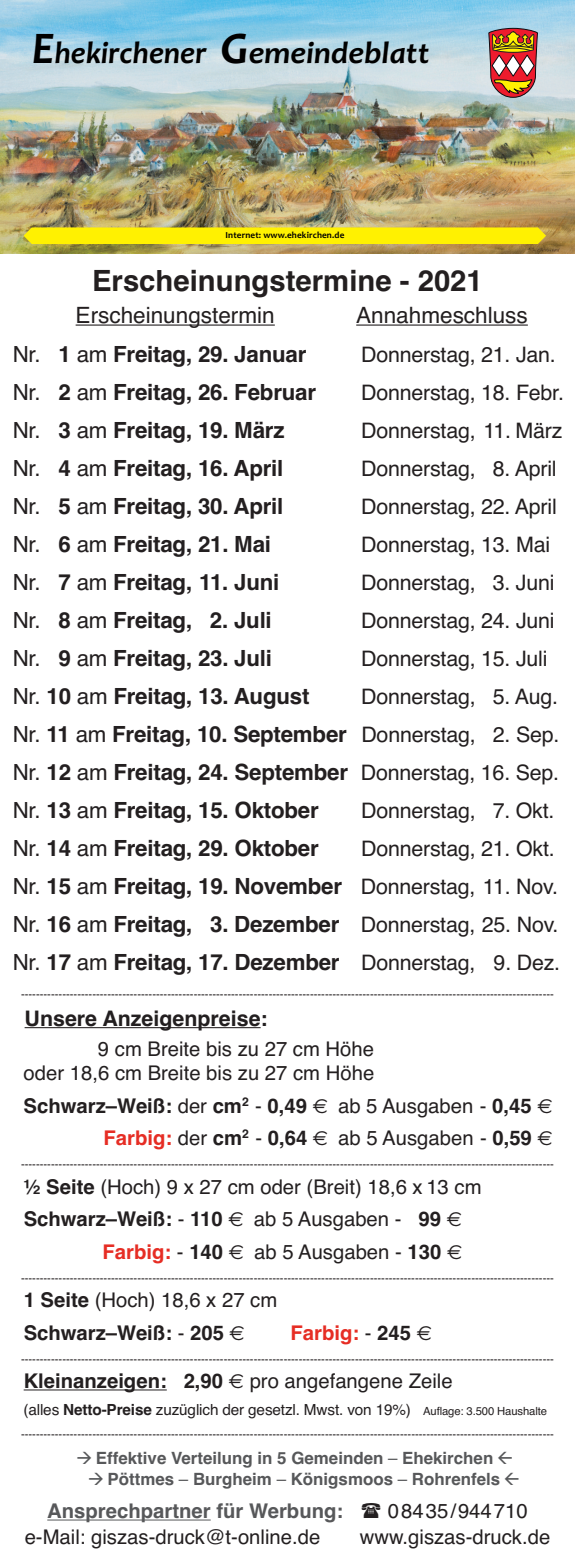
<style>
.page{position:relative;width:575px;height:1563px;background:#fff}
.page>*{position:absolute;margin:0;border:0;box-sizing:border-box;transform-origin:0 0}
.t1{font:italic 700 31.05px "Candara";color:#000}
.t2{font:700 29.25px "Helvetica";color:#231f20}
.t3{font:22.5px "Helvetica";color:#231f20}
.t4{font:700 22.28px/38px "Helvetica";letter-spacing:-.01em;color:#231f20;text-align:justify}
.t5{font:21.38px "Helvetica";letter-spacing:-.01em;color:#231f20}
.t6{font:700 21.38px "Helvetica";color:#231f20}
.t7{font:20.25px/24.3px "Helvetica";color:#231f20;text-align:right}
.t8{font:700 20.25px/32.4px "Helvetica";color:#231f20;text-align:right}
.t9{font:700 20.25px "Helvetica";color:#57585a}
.t10{font:700 20.25px "Helvetica";color:#e62d24}
.t11{font:700 16.88px "Helvetica";color:#57585a}
.t12{font:15.3px "Helvetica";letter-spacing:-.01em;color:#231f20}
.t13{font:11.25px "Helvetica";color:#231f20}
.t14{font:700 9.22px "Candara";letter-spacing:.015em;color:#000}
.s1{font-size:45.68px}
.s2{font-weight:400}
.s3{font-weight:400;font-size:21.38px}
.s4{font-family:"Euro Sans";font-weight:400}
.s5{color:#e62d24}
.s6{font-weight:700}
.s7{font-weight:700;color:#e62d24}
.s8{font-family:"Euro Sans"}
.s9{font-weight:400;color:#231f20}
.s10{color:#231f20}
.s11{font-family:"Euro Sans";font-weight:400;color:#231f20}
.s12{font-size:11.25px}
</style>
<div class="page">
<img style="left:0;top:0;width:574px;height:254px">
<svg style="left:487px;top:28px;width:50px;height:70px"></svg>
<svg style="left:24px;top:227px;width:521px;height:17px"></svg>
<hr style="left:76px;top:324px;width:198px;height:2px;background:#231f20">
<hr style="left:356px;top:324px;width:171px;height:2px;background:#231f20">
<hr style="left:25px;top:1027px;width:235px;height:1px;background:#231f20">
<hr style="left:24px;top:1389px;width:143px;height:1px;background:#231f20">
<hr style="left:47px;top:1519px;width:163px;height:1px;background:#57585a">
<h1 class="t1" style="left:32px;top:34px;width:399px"><span class="s1">E</span>hekirchener <span class="s1">G</span>emeindeblatt</h1>
<p class="t14" style="left:225px;top:230px;width:120px">Internet: www.ehekirchen.de</p>
<h2 class="t2" style="left:92px;top:263px;width:392px">Erscheinungstermine - 2021</h2>
<h3 class="t3" style="left:76px;top:302px;width:200px">Erscheinungstermin</h3>
<h3 class="t3" style="left:356px;top:302px;width:173px">Annahmeschluss</h3>
<h3 class="t4" style="left:13px;top:335px;width:295px"><span class="s2">Nr.</span> 1 <span class="s2">am</span> Freitag, 29. Januar</h3>
<h3 class="t5" style="left:361px;top:342px;width:196px">Donnerstag, 21. Jan.</h3>
<h3 class="t4" style="left:13px;top:373px;width:304px"><span class="s2">Nr.</span> 2 <span class="s2">am</span> Freitag, 26. Februar</h3>
<h3 class="t5" style="left:361px;top:380px;width:204px">Donnerstag, 18. Febr.</h3>
<h3 class="t4" style="left:13px;top:411px;width:273px"><span class="s2">Nr.</span> 3 <span class="s2">am</span> Freitag, 19. März</h3>
<h3 class="t5" style="left:361px;top:418px;width:202px">Donnerstag, 11. März</h3>
<h3 class="t4" style="left:13px;top:449px;width:272px"><span class="s2">Nr.</span> 4 <span class="s2">am</span> Freitag, 16. April</h3>
<h3 class="t5" style="left:361px;top:456px;width:197px">Donnerstag, 8. April</h3>
<h3 class="t4" style="left:13px;top:487px;width:272px"><span class="s2">Nr.</span> 5 <span class="s2">am</span> Freitag, 30. April</h3>
<h3 class="t5" style="left:361px;top:494px;width:197px">Donnerstag, 22. April</h3>
<h3 class="t4" style="left:13px;top:525px;width:259px"><span class="s2">Nr.</span> 6 <span class="s2">am</span> Freitag, 21. Mai</h3>
<h3 class="t5" style="left:361px;top:532px;width:190px">Donnerstag, 13. Mai</h3>
<h3 class="t4" style="left:13px;top:563px;width:268px"><span class="s2">Nr.</span> 7 <span class="s2">am</span> Freitag, 11. Juni</h3>
<h3 class="t5" style="left:361px;top:570px;width:194px">Donnerstag, 3. Juni</h3>
<h3 class="t4" style="left:13px;top:601px;width:260px"><span class="s2">Nr.</span> 8 <span class="s2">am</span> Freitag, 2. Juli</h3>
<h3 class="t5" style="left:361px;top:608px;width:195px">Donnerstag, 24. Juni</h3>
<h3 class="t4" style="left:13px;top:639px;width:260px"><span class="s2">Nr.</span> 9 <span class="s2">am</span> Freitag, 23. Juli</h3>
<h3 class="t5" style="left:361px;top:646px;width:188px">Donnerstag, 15. Juli</h3>
<h3 class="t4" style="left:13px;top:677px;width:298px"><span class="s2">Nr.</span> 10 <span class="s2">am</span> Freitag, 13. August</h3>
<h3 class="t5" style="left:361px;top:684px;width:198px">Donnerstag, 5. Aug.</h3>
<h3 class="t4" style="left:13px;top:715px;width:547px"><span class="s2">Nr.</span> 11 <span class="s2">am</span> Freitag, 10. September <span class="s3">Donnerstag, 2. Sep.<br></span><span class="s2">Nr.</span> 12 <span class="s2">am</span> Freitag, 24. September <span class="s3">Donnerstag, 16. Sep.<br></span><span class="s2">Nr.</span> 13 <span class="s2">am</span> Freitag, 15. Oktober</h3>
<h3 class="t5" style="left:361px;top:798px;width:194px">Donnerstag, 7. Okt.</h3>
<h3 class="t4" style="left:13px;top:829px;width:307px"><span class="s2">Nr.</span> 14 <span class="s2">am</span> Freitag, 29. Oktober</h3>
<h3 class="t5" style="left:361px;top:836px;width:195px">Donnerstag, 21. Okt.</h3>
<h3 class="t4" style="left:13px;top:867px;width:548px"><span class="s2">Nr.</span> 15 <span class="s2">am</span> Freitag, 19. November <span class="s3">Donnerstag, 11. Nov.<br></span><span class="s2">Nr.</span> 16 <span class="s2">am</span> Freitag, 3. Dezember <span class="s3">Donnerstag, 25. Nov.<br></span><span class="s2">Nr.</span> 17 <span class="s2">am</span> Freitag, 17. Dezember <span class="s3">Donnerstag, 9. Dez.</span></h3>
<p class="t13" style="left:21px;top:987px;width:533px">----------------------------------------------------------------------------------------------------------------------------------------------</p>
<h3 class="t6" style="left:25px;top:1006px;width:244px">Unsere Anzeigenpreise:</h3>
<h3 class="t7" style="left:24px;top:1037px;width:352px">9 cm Breite bis zu 27 cm Höhe<br>oder 18,6 cm Breite bis zu 27 cm Höhe</h3>
<h3 class="t8" style="left:24px;top:1089px;width:530px">Schwarz–Weiß: <span class="s2">der</span> cm<sup>2</sup> <span class="s2">-</span> 0,49 <span class="s4">€</span> <span class="s2">ab 5 Ausgaben -</span> 0,45 <span class="s4">€<br></span><span class="s5">Farbig:</span> <span class="s2">der</span> cm<sup>2</sup> <span class="s2">-</span> 0,64 <span class="s4">€</span> <span class="s2">ab 5 Ausgaben -</span> 0,59 <span class="s4">€</span></h3>
<p class="t13" style="left:21px;top:1157px;width:533px">----------------------------------------------------------------------------------------------------------------------------------------------</p>
<h3 class="t7" style="left:24px;top:1174px;width:459px"><span class="s6">½ Seite</span> (Hoch) 9 x 27 cm oder (Breit) 18,6 x 13 cm</h3>
<h3 class="t8" style="left:24px;top:1203px;width:439px">Schwarz–Weiß: <span class="s2">-</span> 110 <span class="s4">€</span> <span class="s2">ab 5 Ausgaben -</span> 99 <span class="s4">€</span></h3>
<h3 class="t7" style="left:102px;top:1239px;width:361px"><span class="s7">Farbig:</span> - <span class="s6">140</span> <span class="s8">€</span> ab 5 Ausgaben - <span class="s6">130</span> <span class="s8">€</span></h3>
<p class="t13" style="left:21px;top:1271px;width:533px">----------------------------------------------------------------------------------------------------------------------------------------------</p>
<h3 class="t8" style="left:24px;top:1284px;width:255px;text-align:left">1 Seite <span class="s2">(Hoch) 18,6 x 27 cm<br></span>Schwarz–Weiß: <span class="s2">-</span> 205 <span class="s4">€</span></h3>
<h3 class="t10" style="left:290px;top:1320px;width:143px">Farbig: <span class="s9">-</span> <span class="s10">245</span> <span class="s11">€</span></h3>
<p class="t13" style="left:21px;top:1352px;width:533px">----------------------------------------------------------------------------------------------------------------------------------------------</p>
<h3 class="t7" style="left:24px;top:1369px;width:430px"><span class="s6">Kleinanzeigen: 2,90</span> <span class="s8">€</span> pro angefangene Zeile</h3>
<h3 class="t12" style="left:23px;top:1400px;width:524px">(alles <span class="s6">Netto-Preise</span> zuzüglich der gesetzl. Mwst. von 19%) <span class="s12">Auflage: 3.500 Haushalte</span></h3>
<p class="t13" style="left:21px;top:1427px;width:533px">----------------------------------------------------------------------------------------------------------------------------------------------</p>
<h3 class="t11" style="left:76px;top:1448px;width:418px">→ Effektive Verteilung in 5 Gemeinden <span class="s2">–</span> Ehekirchen</h3>
<h3 class="t11" style="left:88px;top:1469px;width:413px">→ Pöttmes <span class="s2">–</span> Burgheim <span class="s2">–</span> Königsmoos <span class="s2">–</span> Rohrenfels</h3>
<h3 class="t9" style="left:47px;top:1499px;width:297px">Ansprechpartner für Werbung:</h3>
<h3 class="t7" style="left:387px;top:1499px;width:141px">08435/944710</h3>
<h3 class="t7" style="left:25px;top:1525px;width:297px">e-Mail: giszas-druck@t-online.de</h3>
<h3 class="t7" style="left:359px;top:1525px;width:192px">www.giszas-druck.de</h3>
</div>
